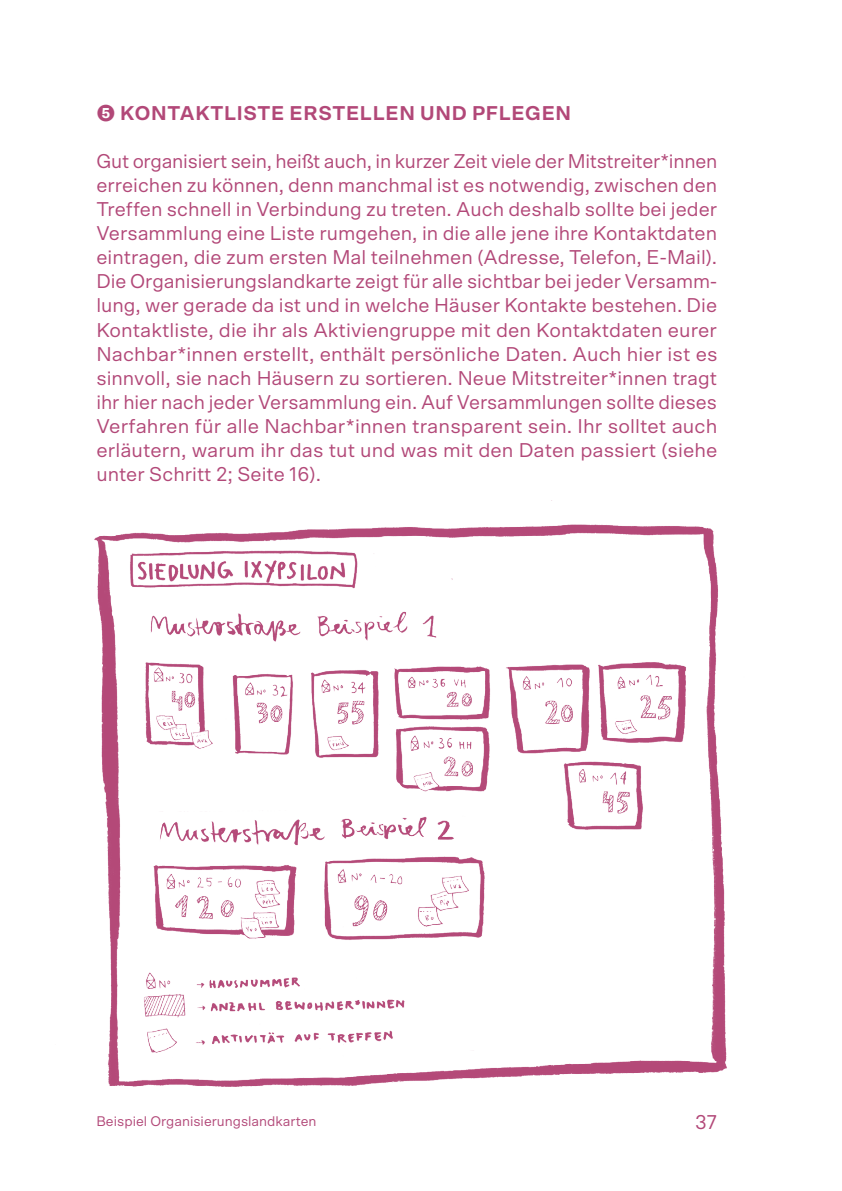
<style>
.page{position:relative;width:842px;height:1191px;background:#fff}
.page>*{position:absolute;margin:0;border:0;box-sizing:border-box;transform-origin:0 0}
.t1{font:20px/24px "Scto Grotesk A";letter-spacing:.005em;color:#b24878;text-align:justify}
.t2{font:700 20px "Scto Grotesk A";letter-spacing:.035em;color:#b24878}
.t3{font:14px "Scto Grotesk A";color:#b24878}
</style>
<div class="page">
<img style="left:94px;top:500px;width:633px;height:587px">
<p class="t2" style="left:96px;top:101px;width:476px">➎ KONTAKTLISTE ERSTELLEN UND PFLEGEN</p>
<p class="t1" style="left:96px;top:149px;width:623px">Gut organisiert sein, heißt auch, in kurzer Zeit viele der Mitstreiter*innen erreichen zu können, denn manchmal ist es notwendig, zwischen den Treffen schnell in Verbindung zu treten. Auch deshalb sollte bei jeder Versammlung eine Liste rumgehen, in die alle jene ihre Kontaktdaten eintragen, die zum ersten Mal teilnehmen (Adresse, Telefon, E-Mail).<br>Die Organisierungslandkarte zeigt für alle sichtbar bei jeder Versamm&shy;lung, wer gerade da ist und in welche Häuser Kontakte bestehen. Die Kontaktliste, die ihr als Aktiviengruppe mit den Kontaktdaten eurer Nachbar*innen erstellt, enthält persönliche Daten. Auch hier ist es sinnvoll, sie nach Häusern zu sortieren. Neue Mitstreiter*innen tragt ihr hier nach jeder Versammlung ein. Auf Versammlungen sollte dieses Verfahren für alle Nachbar*innen transparent sein. Ihr solltet auch erläutern, warum ihr das tut und was mit den Daten passiert (siehe unter Schritt 2; Seite 16).</p>
<p class="t3" style="left:96px;top:1112px;width:222px">Beispiel Organisierungslandkarten</p>
<p class="t1" style="left:695px;top:1109px;width:24px">37</p>
</div>
